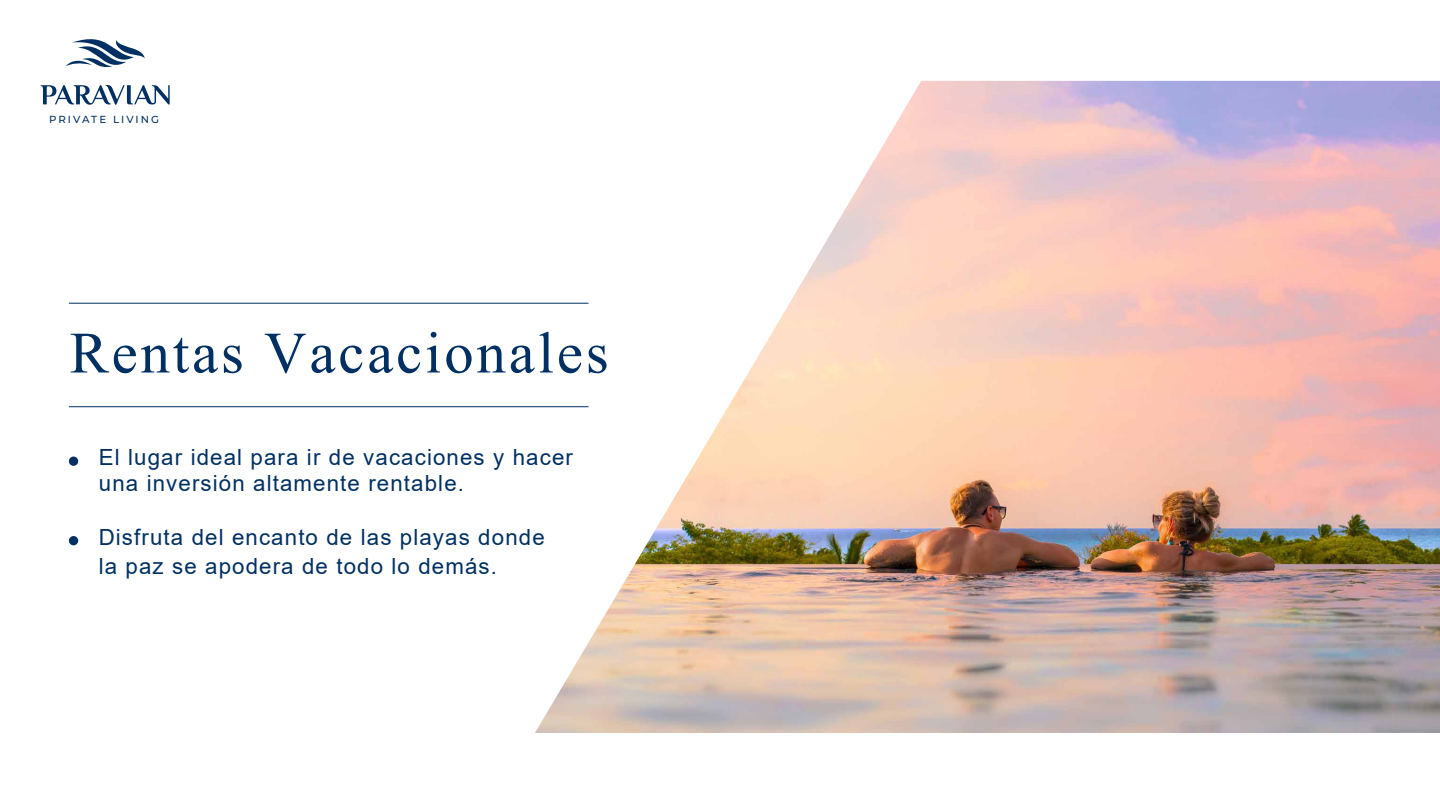
<style>
.page{position:relative;width:1440px;height:810px;background:#fff}
.page>*{position:absolute;margin:0;border:0;box-sizing:border-box;transform-origin:0 0}
.t1{font:58.57px "Times New Roman";letter-spacing:.05em;color:#003063}
.t2{font:22.27px/26.8px "Arial";letter-spacing:.05em;color:#003063}
.t3{font:500 10.27px "Montserrat";letter-spacing:.195em;color:#003063}
</style>
<div class="page">
<img style="left:535px;top:81px;width:905px;height:652px">
<svg style="left:41px;top:85px;width:129px;height:20px"></svg>
<svg style="left:66px;top:39px;width:79px;height:28px"></svg>
<hr style="left:69px;top:406px;width:520px;height:1px;background:#003063">
<hr style="left:69px;top:303px;width:520px;height:1px;background:#003063">
<div style="left:69px;top:536px;width:9px;height:9px;background:#003063;border-radius:50%"></div>
<div style="left:69px;top:457px;width:9px;height:9px;background:#003063;border-radius:50%"></div>
<p class="t3" style="left:49px;top:113px;width:112px">PRIVATE LIVING</p>
<h1 class="t1" style="left:70px;top:312px;width:540px">Rentas Vacacionales</h1>
<p class="t2" style="left:99px;top:443px;width:476px">El lugar ideal para ir de vacaciones y hacer una inversión altamente rentable.</p>
<p class="t2" style="left:99px;top:522px;width:448px;line-height:29.5px">Disfruta del encanto de las playas donde la paz se apodera de todo lo demás.</p>
</div>
